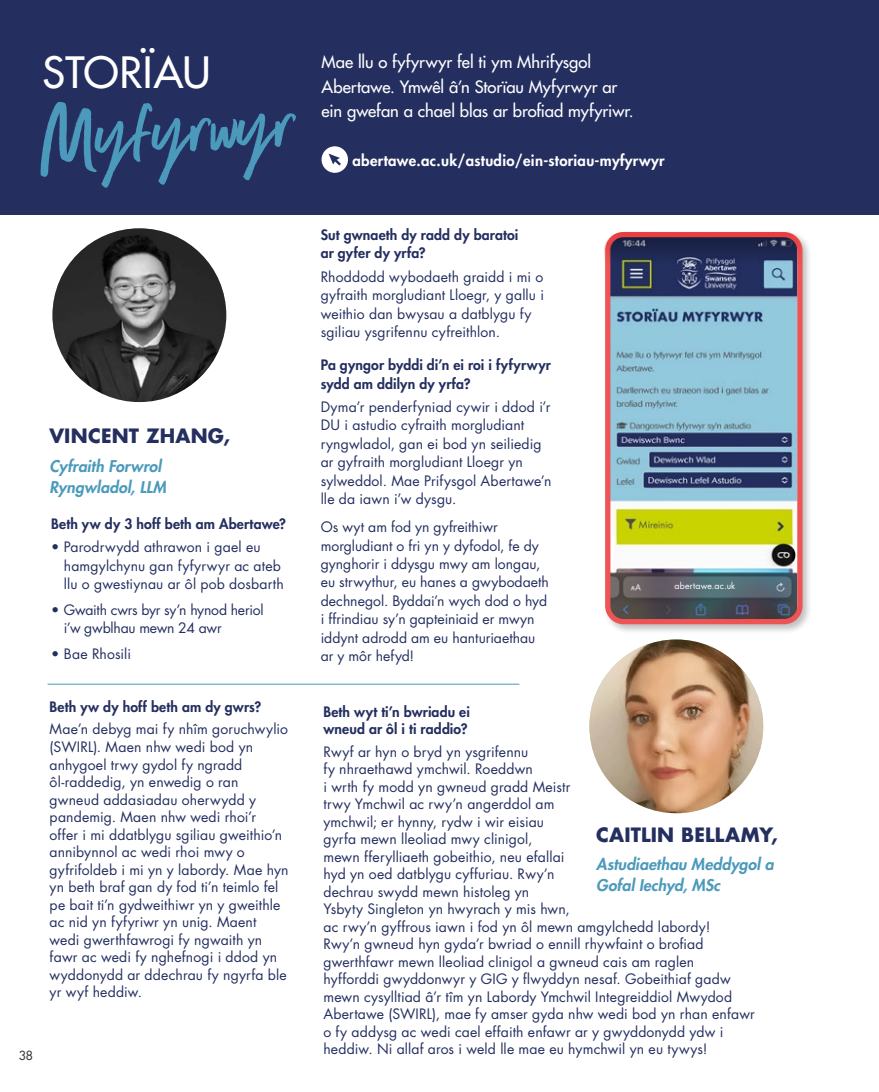
<style>
.page{position:relative;width:879px;height:1092px;background:#fff}
.page>*{position:absolute;margin:0;border:0;box-sizing:border-box;transform-origin:0 0}
.TTTTitle{font:500 42px "Futura LT Pro";letter-spacing:.015em;color:#fff}
.t1{font:700 19.25px "Futura LT Pro";letter-spacing:.01em;color:#242f60}
.NO__Content{font:500 16.62px/24.5px "Futura LT Pro";color:#fff}
.t2{font:italic 800 15.75px/21px "Futura LT Pro";letter-spacing:.005em;color:#4b9abb}
.Blue_Link{font:800 14.88px "Futura LT Pro";letter-spacing:.02em;color:#fff}
.NO__Content-2{font:14px/17.5px "Futura LT Pro";letter-spacing:.01em;color:#242f60}
.NO__Content-3{font:800 14px/18.4px "Futura LT Pro";letter-spacing:.01em;color:#242f60}
.NO__Content-4{font:14px/18.4px "Futura LT Pro";letter-spacing:-.015em;color:#242f60}
.t3{font:500 12.25px "Futura LT Pro";color:#3c3c3b}
.t4{font:8.75px "Futura LT Pro";letter-spacing:.025em;color:#fff}
</style>
<div class="page">
<hr style="left:878px;top:0;width:1px;height:1003px;background:#4b9abb">
<div style="left:0;top:0;width:878px;height:214px;background:#242f60"></div>
<img style="left:52px;top:228px;width:174px;height:174px;border-radius:87px">
<svg style="left:40px;top:102px;width:256px;height:86px"></svg>
<svg style="left:321px;top:146px;width:27px;height:27px"></svg>
<hr style="left:48px;top:683px;width:471px;height:1px;background:#4b9abb">
<img style="left:589px;top:639px;width:173px;height:174px;border-radius:87px">
<div style="left:602px;top:230px;width:209px;height:404px;background:#000;opacity:.25"></div>
<img style="left:606px;top:235px;width:192px;height:387px;border-radius:16px">
<div style="left:603px;top:232px;width:197px;height:392px;border:5px solid #ef5455;border-radius:16px"></div>
<p class="TTTTitle" style="left:42px;top:41px;width:170px">STORÏAU</p>
<p class="NO__Content" style="left:321px;top:49px;width:313px">Mae llu o fyfyrwyr fel ti ym Mhrifysgol<br>Abertawe. Ymwêl â’n Storïau Myfyrwyr ar ein gwefan a chael blas ar brofiad myfyriwr.</p>
<p class="Blue_Link" style="left:352px;top:149px;width:313px">abertawe.ac.uk/astudio/ein-storiau-myfyrwyr</p>
<p class="t1" style="left:49px;top:421px;width:182px">VINCENT ZHANG,</p>
<p class="t2" style="left:49px;top:454px;width:118px">Cyfraith Forwrol<br>Ryngwladol, LLM</p>
<p class="NO__Content-3" style="left:51px;top:514px;width:236px">Beth yw dy 3 hoff beth am Abertawe?</p>
<p class="NO__Content-2" style="left:64px;top:538px;width:221px;line-height:18.4px;text-indent:-13px">• Parodrwydd athrawon i gael eu hamgylchynu gan fyfyrwyr ac ateb llu o gwestiynau ar ôl pob dosbarth</p>
<p class="NO__Content-4" style="left:64px;top:600px;width:201px;text-indent:-13px">• Gwaith cwrs byr sy’n hynod heriol i’w gwblhau mewn 24 awr</p>
<p class="NO__Content-2" style="left:51px;top:645px;width:81px">• Bae Rhosili</p>
<p class="NO__Content-3" style="left:50px;top:697px;width:213px">Beth yw dy hoff beth am dy gwrs?</p>
<p class="NO__Content-2" style="left:50px;top:720px;width:240px">Mae’n debyg mai fy nhîm goruchwylio (SWIRL). Maen nhw wedi bod yn anhygoel trwy gydol fy ngradd ôl-raddedig, yn enwedig o ran gwneud addasiadau oherwydd y pandemig. Maen nhw wedi rhoi’r<br>offer i mi ddatblygu sgiliau gweithio’n annibynnol ac wedi rhoi mwy o gyfrifoldeb i mi yn y labordy. Mae hyn yn beth braf gan dy fod ti’n teimlo fel pe bait ti’n gydweithiwr yn y gweithle ac nid yn fyfyriwr yn unig. Maent wedi gwerthfawrogi fy ngwaith yn fawr ac wedi fy nghefnogi i ddod yn wyddonydd ar ddechrau fy ngyrfa ble yr wyf heddiw.</p>
<p class="t3" style="left:19px;top:1046px;width:16px">38</p>
<p class="NO__Content-3" style="left:320px;top:225px;width:199px">Sut gwnaeth dy radd dy baratoi ar gyfer dy yrfa?</p>
<p class="NO__Content-2" style="left:320px;top:267px;width:225px;line-height:18.4px">Rhoddodd wybodaeth graidd i mi o gyfraith morgludiant Lloegr, y gallu i weithio dan bwysau a datblygu fy sgiliau ysgrifennu cyfreithlon.</p>
<p class="NO__Content-3" style="left:320px;top:355px;width:232px">Pa gyngor byddi di’n ei roi i fyfyrwyr sydd am ddilyn dy yrfa?</p>
<p class="NO__Content-2" style="left:320px;top:397px;width:232px;line-height:18.4px">Dyma’r penderfyniad cywir i ddod i’r DU i astudio cyfraith morgludiant ryngwladol, gan ei bod yn seiliedig ar gyfraith morgludiant Lloegr yn sylweddol. Mae Prifysgol Abertawe’n lle da iawn i’w dysgu.</p>
<p class="NO__Content-2" style="left:320px;top:517px;width:230px;line-height:18.4px">Os wyt am fod yn gyfreithiwr morgludiant o fri yn y dyfodol, fe dy gynghorir i ddysgu mwy am longau, eu strwythur, eu hanes a gwybodaeth dechnegol. Byddai’n wych dod o hyd i ffrindiau sy’n gapteiniaid er mwyn iddynt adrodd am eu hanturiaethau ar y môr hefyd!</p>
<p class="t4" style="left:674px;top:579px;width:62px">abertawe.ac.uk</p>
<p class="NO__Content-3" style="left:323px;top:702px;width:148px;line-height:17.5px">Beth wyt ti’n bwriadu ei wneud ar ôl i ti raddio?</p>
<p class="NO__Content-2" style="left:323px;top:742px;width:432px">Rwyf ar hyn o bryd yn ysgrifennu<br>fy nhraethawd ymchwil. Roeddwn<br>i wrth fy modd yn gwneud gradd Meistr<br>trwy Ymchwil ac rwy’n angerddol am<br>ymchwil; er hynny, rydw i wir eisiau<br>gyrfa mewn lleoliad mwy clinigol,<br>mewn fferylliaeth gobeithio, neu efallai<br>hyd yn oed datblygu cyffuriau. Rwy’n<br>dechrau swydd mewn histoleg yn<br>Ysbyty Singleton yn hwyrach y mis hwn,<br>ac rwy’n gyffrous iawn i fod yn ôl mewn amgylchedd labordy!<br>Rwy’n gwneud hyn gyda’r bwriad o ennill rhywfaint o brofiad gwerthfawr mewn lleoliad clinigol a gwneud cais am raglen<br>hyfforddi gwyddonwyr y GIG y flwyddyn nesaf. Gobeithiaf gadw mewn cysylltiad â’r tîm yn Labordy Ymchwil Integreiddiol Mwydod Abertawe (SWIRL), mae fy amser gyda nhw wedi bod yn rhan enfawr o fy addysg ac wedi cael effaith enfawr ar y gwyddonydd ydw i heddiw. Ni allaf aros i weld lle mae eu hymchwil yn eu tywys!</p>
<p class="t1" style="left:596px;top:819px;width:183px">CAITLIN BELLAMY,</p>
<p class="t2" style="left:596px;top:853px;width:179px">Astudiaethau Meddygol a<br>Gofal Iechyd, MSc</p>
</div>
